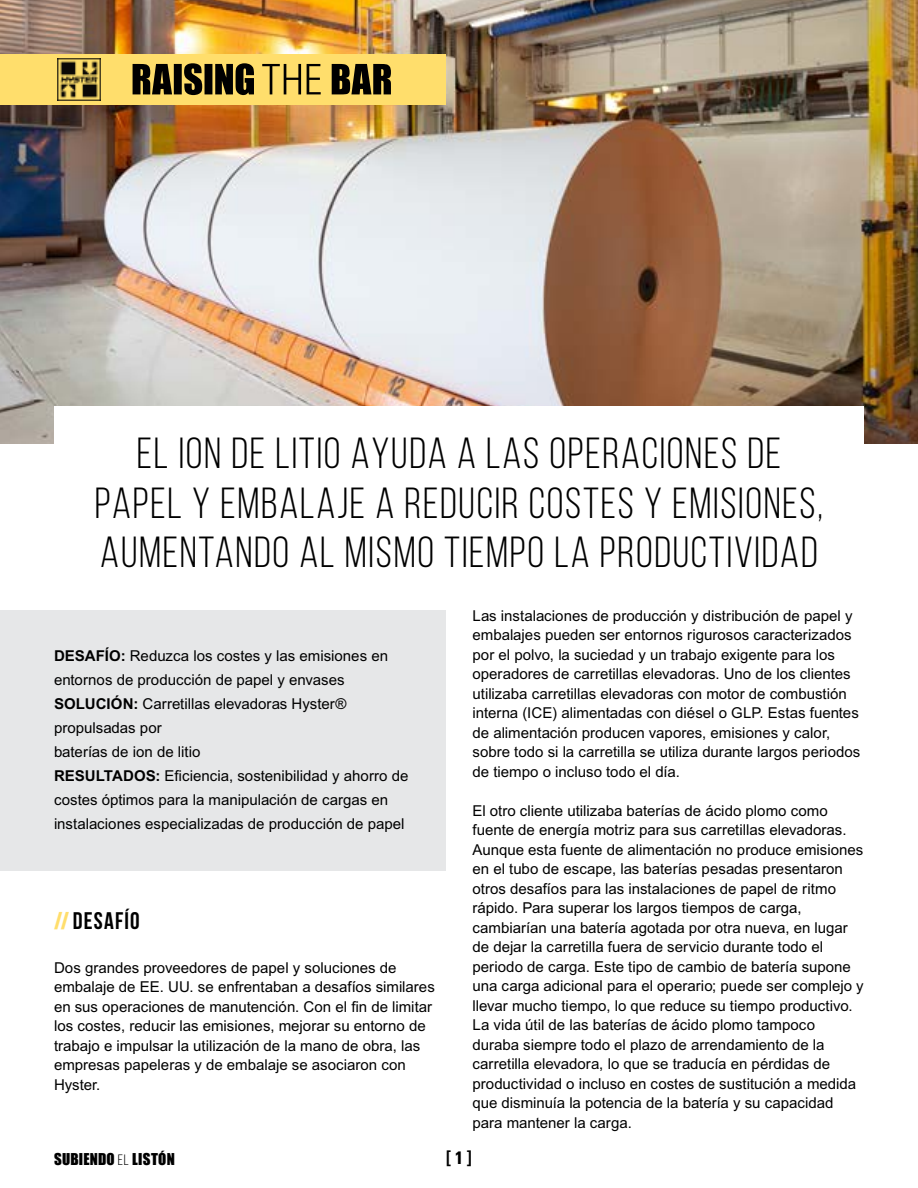
<style>
.page{position:relative;width:918px;height:1188px;background:#fff}
.page>*{position:absolute;margin:0;border:0;box-sizing:border-box;transform-origin:0 0}
.t1{font:43.5px/49.5px "Bebas Neue";letter-spacing:.04em;color:#000;text-align:center}
.t2{font:700 24px "Bebas Neue";letter-spacing:.055em;color:#000}
.t3{font:700 condensed 18px "Univers LT Std";color:#000}
.t4{font:15px/19.5px "Arial MT Std";color:#000}
.t5{font:15px "Impact";letter-spacing:.015em;color:#000}
.s1{font-weight:700}
.s2{font-family:"Impact";font-weight:400;font-size:21px;color:#ffde6c}
.s3{font-family:"Bebas Neue"}
</style>
<div class="page">
<div style="left:0;top:610px;width:446px;height:260px;background:#e6e7e8"></div>
<img style="left:0;top:0;width:918px;height:444px">
<div style="left:54px;top:406px;width:810px;height:76px;background:#fff"></div>
<div style="left:0;top:54px;width:446px;height:50px;background:#ffde6c"></div>
<img style="left:58px;top:59px;width:42px;height:42px">
<svg style="left:133px;top:63px;width:258px;height:32px"></svg>
<h1 class="t1" style="left:95px;top:428px;width:730px">EL ION DE LITIO AYUDA A LAS OPERACIONES DE<br>PAPEL Y EMBALAJE A REDUCIR COSTES Y EMISIONES,<br>AUMENTANDO AL MISMO TIEMPO LA PRODUCTIVIDAD</h1>
<p class="t4" style="left:54px;top:644px;width:356px;line-height:24px"><span class="s1">DESAFÍO:</span> Reduzca los costes y las emisiones en entornos de producción de papel y envases <span class="s1">SOLUCIÓN:</span> Carretillas elevadoras Hyster® propulsadas por<br>baterías de ion de litio<br><span class="s1">RESULTADOS:</span> Eficiencia, sostenibilidad y ahorro de costes óptimos para la manipulación de cargas en instalaciones especializadas de producción de papel</p>
<h2 class="t2" style="left:54px;top:908px;width:87px"><span class="s2">//</span> DESAFÍO</h2>
<p class="t4" style="left:54px;top:958px;width:382px">Dos grandes proveedores de papel y soluciones de embalaje de EE. UU. se enfrentaban a desafíos similares en sus operaciones de manutención. Con el fin de limitar los costes, reducir las emisiones, mejorar su entorno de trabajo e impulsar la utilización de la mano de obra, las empresas papeleras y de embalaje se asociaron con Hyster.</p>
<p class="t5" style="left:54px;top:1147px;width:122px">SUBIENDO <span class="s3">EL</span> LISTÓN</p>
<p class="t4" style="left:472px;top:606px;width:389px">Las instalaciones de producción y distribución de papel y embalajes pueden ser entornos rigurosos caracterizados por el polvo, la suciedad y un trabajo exigente para los operadores de carretillas elevadoras. Uno de los clientes utilizaba carretillas elevadoras con motor de combustión interna (ICE) alimentadas con diésel o GLP. Estas fuentes de alimentación producen vapores, emisiones y calor, sobre todo si la carretilla se utiliza durante largos periodos de tiempo o incluso todo el día.</p>
<p class="t4" style="left:472px;top:801px;width:393px">El otro cliente utilizaba baterías de ácido plomo como fuente de energía motriz para sus carretillas elevadoras.<br>Aunque esta fuente de alimentación no produce emisiones en el tubo de escape, las baterías pesadas presentaron otros desafíos para las instalaciones de papel de ritmo rápido. Para superar los largos tiempos de carga, cambiarían una batería agotada por otra nueva, en lugar de dejar la carretilla fuera de servicio durante todo el periodo de carga. Este tipo de cambio de batería supone una carga adicional para el operario; puede ser complejo y llevar mucho tiempo, lo que reduce su tiempo productivo.<br>La vida útil de las baterías de ácido plomo tampoco duraba siempre todo el plazo de arrendamiento de la carretilla elevadora, lo que se traducía en pérdidas de productividad o incluso en costes de sustitución a medida que disminuía la potencia de la batería y su capacidad para mantener la carga.</p>
<p class="t3" style="left:446px;top:1147px;width:27px">[ 1 ]</p>
</div>
